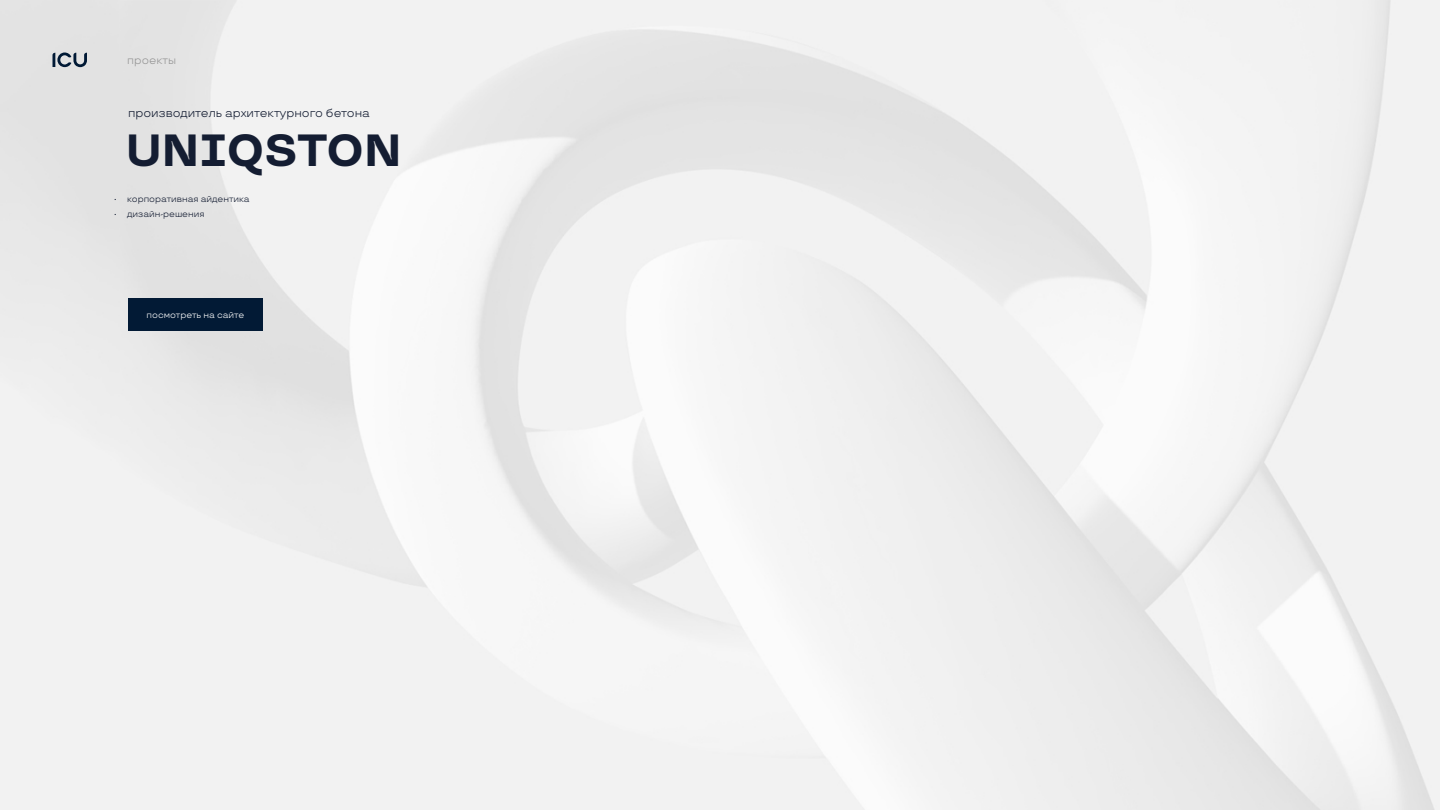
<style>
.page{position:relative;width:1440px;height:810px;background:#fff}
.page>*{position:absolute;margin:0;border:0;box-sizing:border-box;transform-origin:0 0}
.t1{font:700 45px "TT Travels";color:#141d32}
.t2{font:12px "TT Travels";color:#141d32}
.t3{font:11.25px "TT Travels";color:#969696}
.t4{font:9px "TT Travels";color:#141d32}
.t5{font:9px "TT Travels";color:#fff}
</style>
<div class="page">
<img style="left:0;top:0;width:1440px;height:810px">
<div style="left:128px;top:298px;width:134px;height:33px;background:#021a35"></div>
<svg style="left:52px;top:52px;width:35px;height:15px"></svg>
<p class="t3" style="left:127px;top:54px;width:50px">проекты</p>
<h2 class="t2" style="left:128px;top:106px;width:243px">производитель архитектурного бетона</h2>
<h1 class="t1" style="left:126px;top:123px;width:278px">UNIQSTON</h1>
<p class="t4" style="left:114px;top:193px;width:137px">• корпоративная айдентика</p>
<p class="t4" style="left:114px;top:208px;width:92px">• дизайн-решения</p>
<p class="t5" style="left:147px;top:309px;width:99px">посмотреть на сайте</p>
</div>
